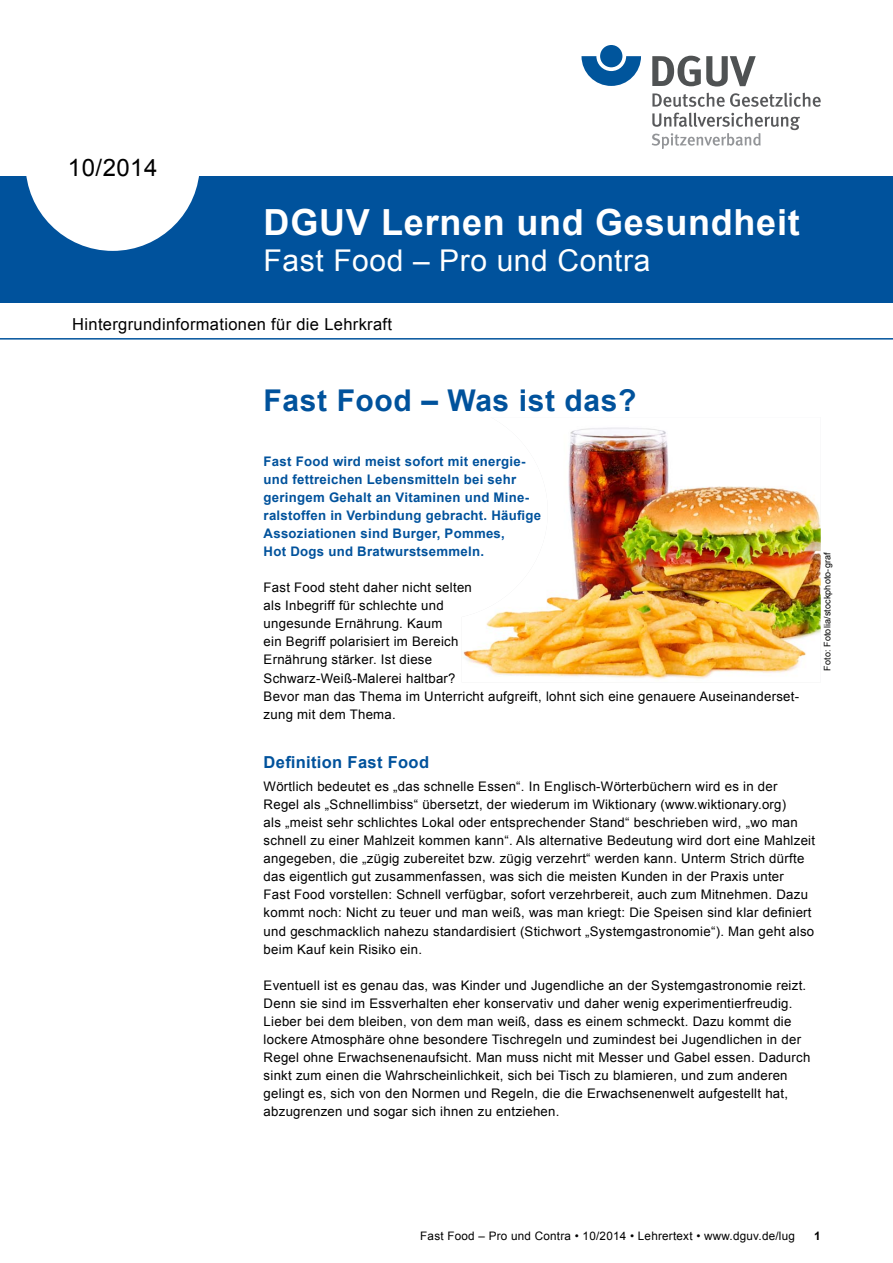
<style>
.page{position:relative;width:893px;height:1263px;background:#fff}
.page>*{position:absolute;margin:0;border:0;box-sizing:border-box;transform-origin:0 0}
.t1{font:700 36px "Arial";letter-spacing:.02em;color:#fff}
.t2{font:30px "Arial";letter-spacing:.02em;color:#fff}
.t3{font:700 30px "Arial";letter-spacing:.02em;color:#00529c}
.t4{font:24px "Arial";letter-spacing:.02em;color:#000}
.t5{font:16.5px "Arial";letter-spacing:.02em;color:#000}
.t6{font:700 16.5px "Arial";letter-spacing:.02em;color:#00529c}
.t7{font:13.2px/18px "Arial";letter-spacing:.02em;color:#000}
.t8{font:700 13.2px/18px "Arial";letter-spacing:.02em;color:#00529c}
.t9{font:11.7px "Arial";letter-spacing:.02em;color:#000}
.t10{font:700 11.7px "Arial";color:#000}
.t11{font:9px "Arial";letter-spacing:.015em;color:#000}
</style>
<div class="page">
<svg style="left:581px;top:56px;width:60px;height:30px"></svg>
<div style="left:600px;top:45px;width:22px;height:22px;background:#00559c;border-radius:50%"></div>
<svg style="left:652px;top:56px;width:104px;height:31px"></svg>
<svg style="left:652px;top:93px;width:169px;height:14px"></svg>
<svg style="left:652px;top:113px;width:148px;height:36px"></svg>
<div style="left:0;top:176px;width:893px;height:127px;background:#00529c"></div>
<hr style="left:0;top:338px;width:893px;height:2px;background:#00529c">
<div style="left:26px;top:77px;width:174px;height:174px;background:#fff;border-radius:50%"></div>
<img style="left:463px;top:427px;width:358px;height:252px">
<h3 class="t4" style="left:68px;top:152px;width:91px">10/2014</h3>
<h1 class="t1" style="left:264px;top:198px;width:538px">DGUV Lernen und Gesundheit</h1>
<h2 class="t2" style="left:264px;top:240px;width:388px">Fast Food – Pro und Contra</h2>
<p class="t5" style="left:72px;top:313px;width:321px">Hintergrundinformationen für die Lehrkraft</p>
<h2 class="t3" style="left:264px;top:381px;width:374px">Fast Food – Was ist das?</h2>
<p class="t8" style="left:264px;top:452px;width:279px">Fast Food wird meist sofort mit energie&shy;und fettreichen Lebensmitteln bei sehr geringem Gehalt an Vitaminen und Mine&shy;ralstoffen in Verbindung gebracht. Häufige Assoziationen sind Burger, Pommes,<br>Hot Dogs und Bratwurstsemmeln.</p>
<p class="t7" style="left:264px;top:579px;width:537px">Fast Food steht daher nicht selten<br>als Inbegriff für schlechte und<br>ungesunde Ernährung. Kaum<br>ein Begriff polarisiert im Bereich<br>Ernährung stärker. Ist diese<br>Schwarz-Weiß-Malerei haltbar?<br>Bevor man das Thema im Unterricht aufgreift, lohnt sich eine genauere Auseinanderset&shy;zung mit dem Thema.</p>
<p class="t6" style="left:264px;top:751px;width:167px">Definition Fast Food</p>
<p class="t7" style="left:264px;top:777px;width:553px">Wörtlich bedeutet es „das schnelle Essen“. In Englisch-Wörterbüchern wird es in der Regel als „Schnellimbiss“ übersetzt, der wiederum im Wiktionary (www.wiktionary.org)<br>als „meist sehr schlichtes Lokal oder entsprechender Stand“ beschrieben wird, „wo man schnell zu einer Mahlzeit kommen kann“. Als alternative Bedeutung wird dort eine Mahlzeit angegeben, die „zügig zubereitet bzw. zügig verzehrt“ werden kann. Unterm Strich dürfte das eigentlich gut zusammenfassen, was sich die meisten Kunden in der Praxis unter<br>Fast Food vorstellen: Schnell verfügbar, sofort verzehrbereit, auch zum Mitnehmen. Dazu kommt noch: Nicht zu teuer und man weiß, was man kriegt: Die Speisen sind klar definiert und geschmacklich nahezu standardisiert (Stichwort „Systemgastronomie“). Man geht also beim Kauf kein Risiko ein.</p>
<p class="t7" style="left:264px;top:976px;width:548px">Eventuell ist es genau das, was Kinder und Jugendliche an der Systemgastronomie reizt.<br>Denn sie sind im Essverhalten eher konservativ und daher wenig experimentierfreudig.<br>Lieber bei dem bleiben, von dem man weiß, dass es einem schmeckt. Dazu kommt die lockere Atmosphäre ohne besondere Tischregeln und zumindest bei Jugendlichen in der Regel ohne Erwachsenenaufsicht. Man muss nicht mit Messer und Gabel essen. Dadurch sinkt zum einen die Wahrscheinlichkeit, sich bei Tisch zu blamieren, und zum anderen gelingt es, sich von den Normen und Regeln, die die Erwachsenenwelt aufgestellt hat, abzugrenzen und sogar sich ihnen zu entziehen.</p>
<p class="t11" style="left:821px;top:671px;width:120px;rotate:-90deg">Foto: Fotolia/stockphoto-graf</p>
<p class="t9" style="left:420px;top:1228px;width:376px">Fast Food – Pro und Contra • 10/2014 • Lehrertext • www.dguv.de/lug</p>
<p class="t10" style="left:814px;top:1228px;width:8px">1</p>
</div>
